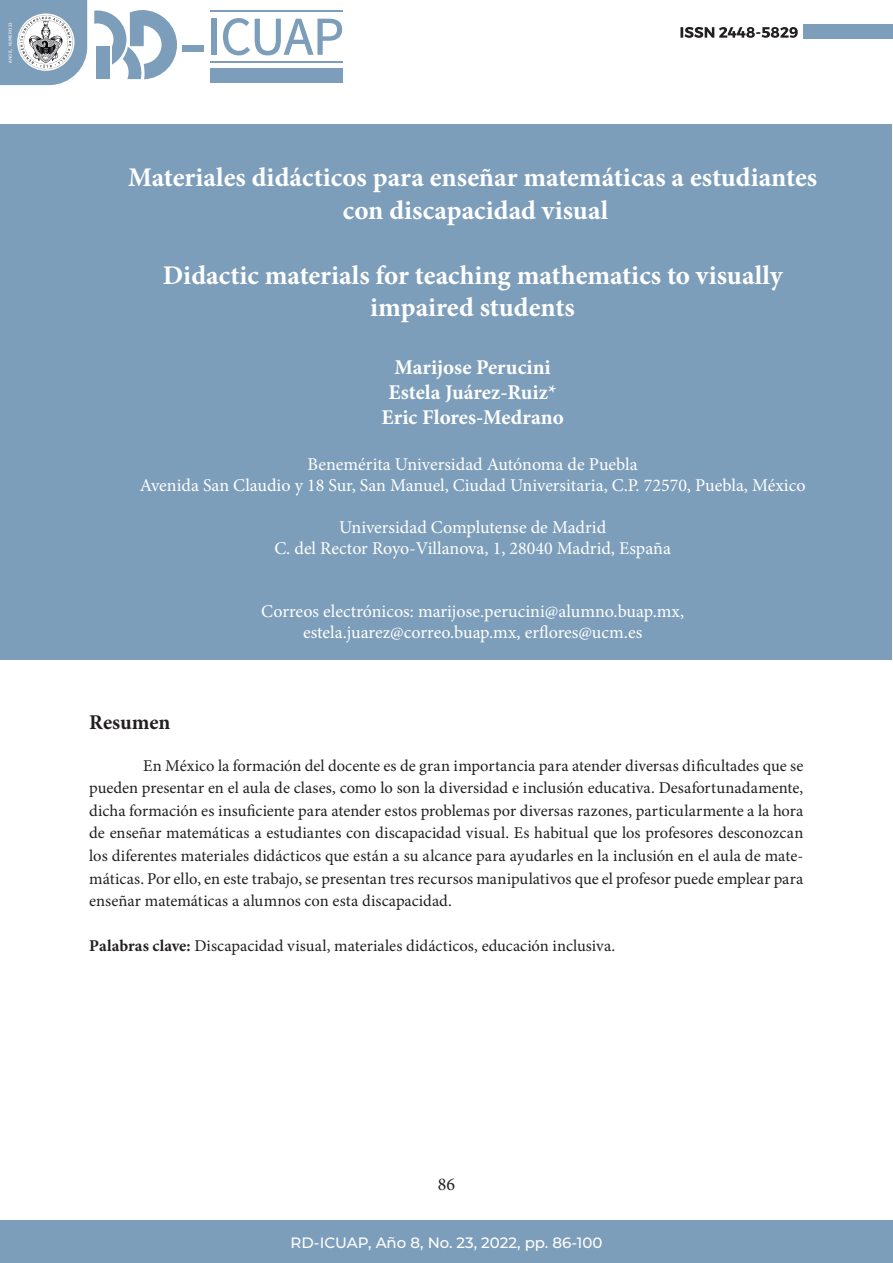
<style>
.page{position:relative;width:893px;height:1263px;background:#fff}
.page>*{position:absolute;margin:0;border:0;box-sizing:border-box;transform-origin:0 0}
.TÍTULO_DE_ARTÍCULO{font:700 27px "Minion Pro";color:#fff}
.TÍTULO_DE_ARTÍCULO-2{font:700 21px "Minion Pro";color:#fff}
.t1{font:700 21px "Minion Pro";color:#231f20}
.UNIVERSIDAD_Y_DEPEND{font:18px "Minion Pro";color:#fff}
.t2{font:18px "Minion Pro";color:#231f20}
.CUERPO_DE_TEXTO{font:16.5px/22.5px "Minion Pro";color:#231f20;text-align:justify}
.t3{font:500 15px "Montserrat";color:#fff}
.t4{font:4.5px "BUAP802";color:#fff}
.s1{font-weight:700}
</style>
<div class="page">
<div style="left:804px;top:25px;width:89px;height:14px;background:#7d9eba"></div>
<svg style="left:680px;top:27px;width:118px;height:11px"></svg>
<div style="left:0;top:1220px;width:893px;height:43px;background:#7d9eba"></div>
<svg style="left:94px;top:10px;width:83px;height:69px"></svg>
<div style="left:96px;top:46px;width:14px;height:33px;background:#7d9eba"></div>
<svg style="left:0;top:0;width:87px;height:85px"></svg>
<div style="left:3px;top:9px;width:11px;height:67px;background:#7d9eba"></div>
<div style="left:182px;top:45px;width:21px;height:7px;background:#7d9eba"></div>
<div style="left:210px;top:68px;width:133px;height:14px;background:#7d9eba"></div>
<svg style="left:203px;top:18px;width:139px;height:37px"></svg>
<hr style="left:210px;top:10px;width:133px;height:2px;background:#7d9eba">
<hr style="left:210px;top:61px;width:133px;height:2px;background:#7d9eba">
<div style="left:0;top:125px;width:891px;height:535px;background:#7d9eba"></div>
<p class="t4" style="left:8px;top:63px;width:42px;rotate:-90deg">AÑO 8, NÚMERO 23</p>
<p class="TÍTULO_DE_ARTÍCULO" style="left:128px;top:159px;width:691px">Materiales didácticos para enseñar matemáticas a estudiantes</p>
<p class="TÍTULO_DE_ARTÍCULO" style="left:343px;top:191px;width:267px">con discapacidad visual</p>
<p class="TÍTULO_DE_ARTÍCULO" style="left:163px;top:256px;width:621px">Didactic materials for teaching mathematics to visually</p>
<p class="TÍTULO_DE_ARTÍCULO" style="left:370px;top:288px;width:206px">impaired students</p>
<p class="TÍTULO_DE_ARTÍCULO-2" style="left:394px;top:352px;width:158px">Marijose Perucini</p>
<p class="TÍTULO_DE_ARTÍCULO-2" style="left:389px;top:377px;width:170px">Estela Juárez-Ruiz*</p>
<p class="TÍTULO_DE_ARTÍCULO-2" style="left:382px;top:402px;width:184px">Eric Flores-Medrano</p>
<p class="UNIVERSIDAD_Y_DEPEND" style="left:308px;top:452px;width:332px">Benemérita Universidad Autónoma de Puebla</p>
<p class="UNIVERSIDAD_Y_DEPEND" style="left:140px;top:473px;width:667px">Avenida San Claudio y 18 Sur, San Manuel, Ciudad Universitaria, C.P. 72570, Puebla, México</p>
<p class="UNIVERSIDAD_Y_DEPEND" style="left:339px;top:515px;width:269px">Universidad Complutense de Madrid</p>
<p class="UNIVERSIDAD_Y_DEPEND" style="left:274px;top:536px;width:398px">C. del Rector Royo-Villanova, 1, 28040 Madrid, España</p>
<p class="UNIVERSIDAD_Y_DEPEND" style="left:261px;top:599px;width:424px">Correos electrónicos: marijose.perucini@alumno.buap.mx,</p>
<p class="UNIVERSIDAD_Y_DEPEND" style="left:303px;top:620px;width:341px">estela.juarez@correo.buap.mx, erflores@ucm.es</p>
<p class="t1" style="left:89px;top:707px;width:83px">Resumen</p>
<p class="CUERPO_DE_TEXTO" style="left:89px;top:754px;width:716px;text-indent:54px">En México la formación del docente es de gran importancia para atender diversas dificultades que se pueden presentar en el aula de clases, como lo son la diversidad e inclusión educativa. Desafortunadamente, dicha formación es insuficiente para atender estos problemas por diversas razones, particularmente a la hora de enseñar matemáticas a estudiantes con discapacidad visual. Es habitual que los profesores desconozcan los diferentes materiales didácticos que están a su alcance para ayudarles en la inclusión en el aula de mate&shy;máticas. Por ello, en este trabajo, se presentan tres recursos manipulativos que el profesor puede emplear para enseñar matemáticas a alumnos con esta discapacidad.</p>
<p class="CUERPO_DE_TEXTO" style="left:89px;top:934px;width:527px"><span class="s1">Palabras clave:</span> Discapacidad visual, materiales didácticos, educación inclusiva.</p>
<p class="t2" style="left:438px;top:1172px;width:19px">86</p>
<p class="t3" style="left:291px;top:1232px;width:313px">RD-ICUAP, Año 8, No. 23, 2022, pp. 86-100</p>
</div>
